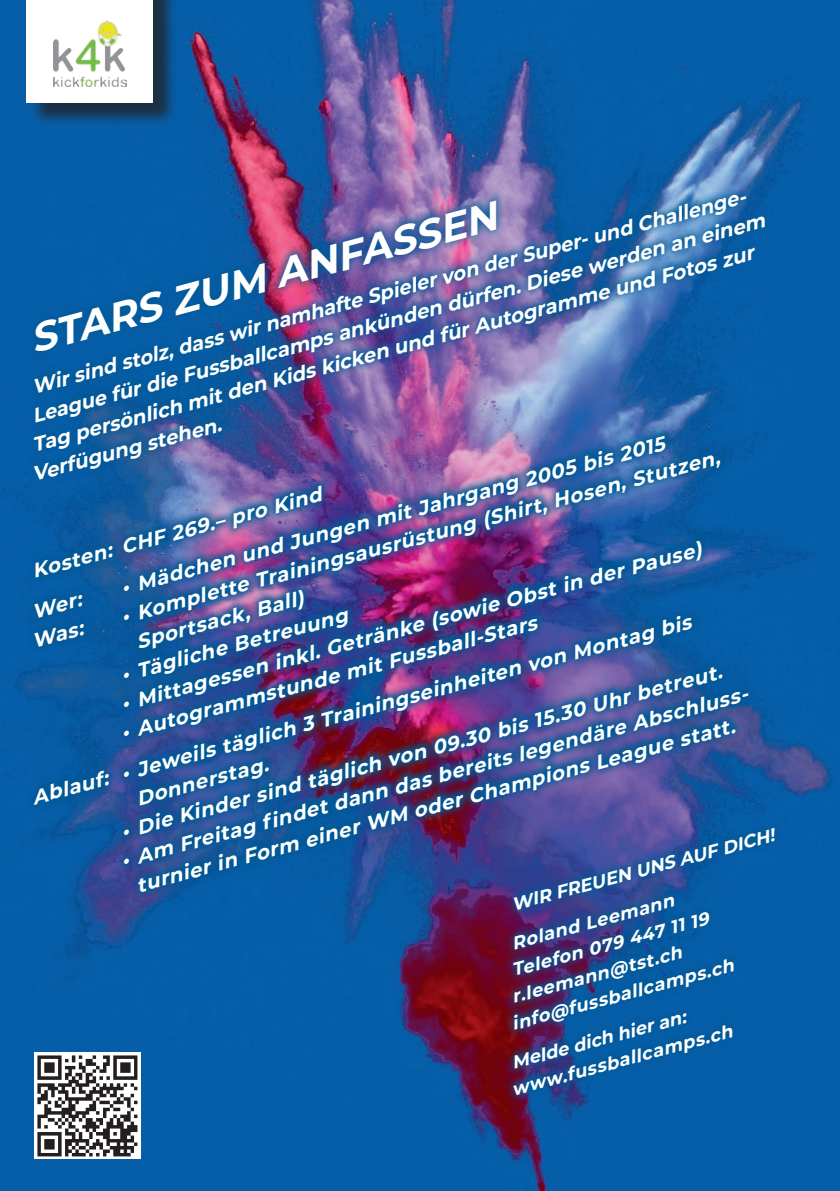
<style>
.page{position:relative;width:840px;height:1191px;background:#fff}
.page>*{position:absolute;margin:0;border:0;box-sizing:border-box;transform-origin:0 0}
.t1{font:italic 700 40px "Montserrat";color:#fff}
.t2{font:italic 700 20px/39.4px "Montserrat";color:#fff}
.t3{font:italic 700 18px/37.4px "Montserrat";color:#fff}
</style>
<div class="page">
<img style="left:0;top:0;width:839px;height:1191px">
<img style="left:25px;top:115px;width:749px;height:382px">
<svg style="left:504px;top:814px;width:280px;height:298px;background:#135094"></svg>
<img style="left:24px;top:357px;width:733px;height:580px">
<img style="left:34px;top:1052px;width:107px;height:107px">
<div style="left:29px;top:0;width:149px;height:127px;background:#231f20;opacity:.75"></div>
<div style="left:26px;top:0;width:127px;height:102px;background:#fff"></div>
<img style="left:53px;top:20px;width:73px;height:66px">
<p class="t2" style="left:27px;top:367px;width:741px;rotate:-15deg">Wirsind stolz, dass wirnamhafte Spielervon derSuper- und Challenge-</p>
<h1 class="t1" style="left:23px;top:312px;width:483px;rotate:-15deg">Stars zum anfass en</h1>
<p class="t2" style="left:27px;top:396px;width:757px;rotate:-15deg">League fürdie Fussballcamps ankünden dürfen. Diese werden an einem</p>
<p class="t2" style="left:27px;top:425px;width:753px;rotate:-15deg">Tag persönlich mit den Kids kicken und fürAutogramme und Fotos zur</p>
<p class="t2" style="left:27px;top:454px;width:197px;rotate:-15deg">Verfügung stehen.</p>
<p class="t2" style="left:116px;top:568px;width:563px;rotate:-15deg">• Mädchen und Jungen mit Jahrgang 2005 bis 2015</p>
<p class="t2" style="left:125px;top:600px;width:611px;line-height:28px;text-indent:-8px;rotate:-15deg">• Komplette Trainingsausrüstung (Shirt, Hosen, Stutzen,<br>Sportsack, Ball)</p>
<p class="t2" style="left:17px;top:554px;width:311px;text-indent:11px;rotate:-15deg">Kosten: CHF 269.– pro Kind<br>Wer:</p>
<p class="t2" style="left:116px;top:684px;width:601px;rotate:-15deg">• Mittagessen inkl. Getränke (sowie Obst in der Pause)</p>
<p class="t2" style="left:116px;top:655px;width:235px;rotate:-15deg">• Tägliche Betreuung</p>
<p class="t2" style="left:17px;top:739px;width:682px;text-indent:103px;rotate:-15deg">• Autogrammstunde mit Fussball-Stars<br>Ablauf: • Jeweils täglich 3 Trainingseinheiten von Montag bis</p>
<p class="t2" style="left:27px;top:621px;width:54px;rotate:-15deg">Was:</p>
<p class="t2" style="left:116px;top:812px;width:622px;rotate:-15deg">• Die Kinder sind täglich von 09.30 bis 15.30 Uhr betreut.</p>
<p class="t2" style="left:125px;top:844px;width:641px;line-height:28px;text-indent:-8px;rotate:-15deg">• Am Freitag findet dann das bereits legendäre Abschluss&shy;turnierin Form einerWM oderChampions League statt.</p>
<p class="t2" style="left:131px;top:778px;width:137px;rotate:-15deg">Donnerstag.</p>
<p class="t3" style="left:497px;top:888px;width:282px;text-indent:10px;rotate:-15deg">Wir freuen uns auf Dich!<br>Roland Leemann</p>
<p class="t3" style="left:506px;top:951px;width:205px;rotate:-15deg">Telefon 079 447 11 19</p>
<p class="t3" style="left:506px;top:978px;width:179px;rotate:-15deg">r.leemann@tst.ch</p>
<p class="t3" style="left:506px;top:1005px;width:232px;rotate:-15deg">info@fussballcamps.ch</p>
<p class="t3" style="left:501px;top:1051px;width:231px;line-height:26px;text-indent:7px;rotate:-15deg">Melde dich hieran: www.fussballcamps.ch</p>
</div>
